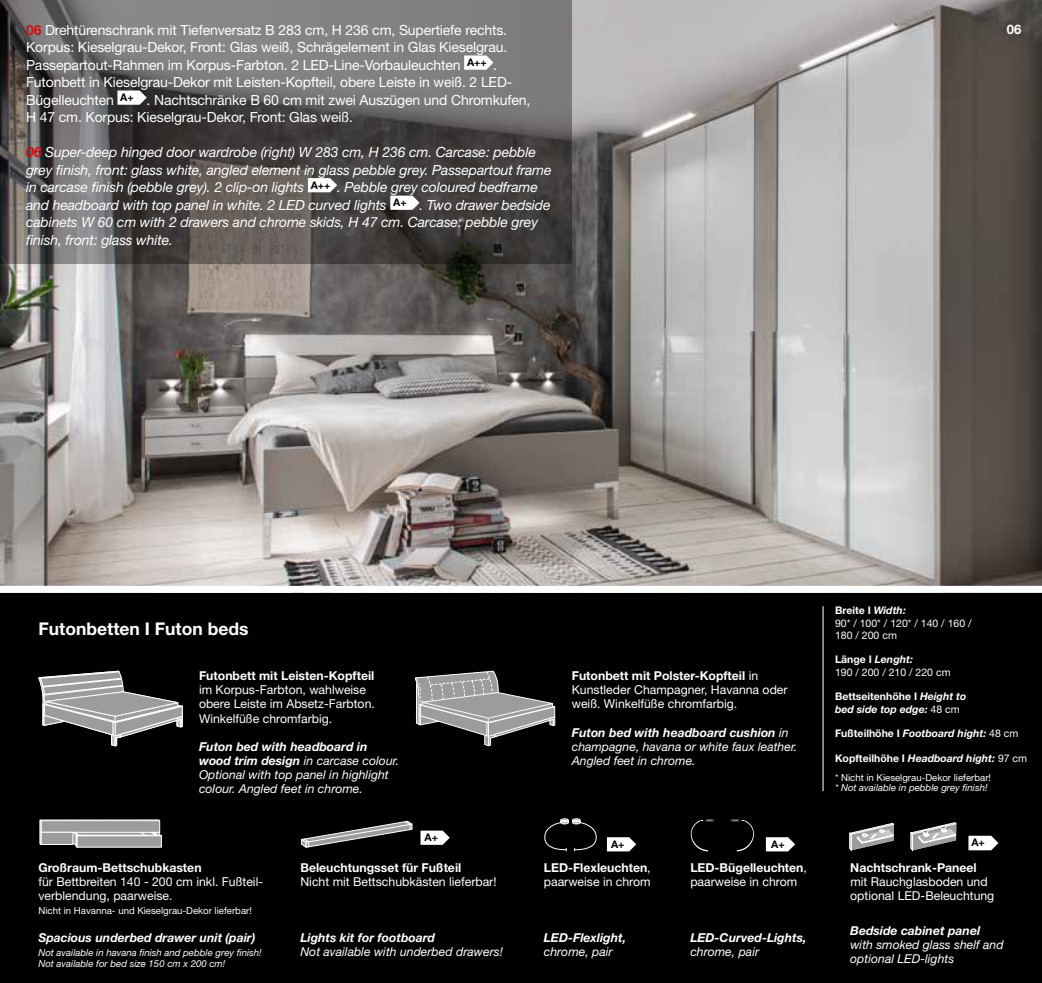
<style>
.page{position:relative;width:1042px;height:983px;background:#fff}
.page>*{position:absolute;margin:0;border:0;box-sizing:border-box;transform-origin:0 0}
.t1{font:700 17.5px "Helvetica Neue LT";color:#fff}
.t2{font:14px/17.5px "Helvetica Neue LT";letter-spacing:-.01em;color:#fff}
.t3{font:italic 14px/17.5px "Helvetica Neue LT";letter-spacing:-.01em;color:#fff}
.t4{font:700 13.12px "Helvetica Neue LT";color:#fff}
.t5{font:12.25px/14px "Helvetica Neue LT";color:#fff}
.t6{font:italic 12.25px/14px "Helvetica Neue LT";color:#fff}
.t7{font:700 12.25px/14px "Helvetica Neue LT";color:#fff}
.t8{font:italic 700 12.25px "Helvetica Neue LT";color:#fff}
.t9{font:italic 700 10.5px/12.2px "Helvetica Neue LT";color:#fff}
.t10{font:10.5px/12.2px "Helvetica Neue LT";color:#fff}
.t11{font:700 10.5px "Helvetica Neue LT";color:#000}
.t12{font:700 10.5px "Helvetica Neue";color:#000}
.t13{font:italic 9.62px/10.5px "Helvetica Neue LT";color:#fff}
.t14{font:9.62px "Helvetica Neue LT";color:#fff}
.s1{font-weight:700;color:#cd1013}
.s2{font-weight:700}
.s3{font-weight:700;font-style:italic}
.s4{font-style:normal}
.s5{font-weight:400;font-style:normal}
.s6{font-weight:400}
</style>
<div class="page">
<div style="left:0;top:0;width:1042px;height:982px;background:#000"></div>
<img style="left:1px;top:0;width:1041px;height:585px">
<div style="left:0;top:585px;width:1042px;height:7px;background:#fff"></div>
<svg style="left:414px;top:671px;width:142px;height:75px"></svg>
<svg style="left:38px;top:670px;width:145px;height:76px"></svg>
<svg style="left:544px;top:818px;width:53px;height:32px"></svg>
<svg style="left:607px;top:837px;width:29px;height:14px"></svg>
<svg style="left:766px;top:837px;width:29px;height:14px"></svg>
<svg style="left:420px;top:830px;width:30px;height:14px"></svg>
<svg style="left:849px;top:822px;width:45px;height:28px"></svg>
<svg style="left:910px;top:822px;width:46px;height:28px"></svg>
<svg style="left:968px;top:835px;width:30px;height:15px"></svg>
<svg style="left:691px;top:819px;width:25px;height:32px"></svg>
<svg style="left:730px;top:819px;width:24px;height:32px"></svg>
<hr style="left:822px;top:606px;width:1px;height:185px;background:#fff">
<svg style="left:39px;top:819px;width:123px;height:28px;background:#a6a6a6"></svg>
<svg style="left:301px;top:820px;width:111px;height:27px"></svg>
<svg style="left:1px;top:0;width:571px;height:263px;background:#5e5c5b"></svg>
<svg style="left:464px;top:55px;width:29px;height:15px"></svg>
<svg style="left:117px;top:90px;width:30px;height:15px"></svg>
<svg style="left:308px;top:178px;width:29px;height:14px"></svg>
<svg style="left:390px;top:195px;width:29px;height:15px"></svg>
<hr style="left:0;top:0;width:1px;height:982px;background:#fff">
<p class="t2" style="left:26px;top:21px;width:506px"><span class="s1">06</span> Drehtürenschrank mit Tiefenversatz B 283 cm, H 236 cm, Supertiefe rechts.<br>Korpus: Kieselgrau-Dekor, Front: Glas weiß, Schrägelement in Glas Kieselgrau.<br>Passepartout-Rahmen im Korpus-Farbton. 2 LED-Line-Vorbauleuchten <sup>A++</sup> .<br>Futonbett in Kieselgrau-Dekor mit Leisten-Kopfteil, obere Leiste in weiß. 2 LED-Bügelleuchten <sup>A+</sup> . Nachtschränke B 60 cm mit zwei Auszügen und Chromkufen, H 47 cm. Korpus: Kieselgrau-Dekor, Front: Glas weiß.</p>
<p class="t3" style="left:26px;top:143px;width:527px"><span class="s1">06</span> Super-deep hinged door wardrobe (right) W 283 cm, H 236 cm. Carcase: pebble grey finish, front: glass white, angled element in glass pebble grey. Passepartout frame in carcase finish (pebble grey). 2 clip-on lights <sup>A++</sup> . Pebble grey coloured bedframe and headboard with top panel in white. 2 LED curved lights <sup>A+</sup> . Two drawer bedside cabinets W 60 cm with 2 drawers and chrome skids, H 47 cm. Carcase: pebble grey finish, front: glass white.</p>
<p class="t4" style="left:1006px;top:21px;width:16px">06</p>
<p class="t1" style="left:38px;top:617px;width:212px">Futonbetten I Futon beds</p>
<p class="t7" style="left:199px;top:668px;width:177px">Futonbett mit Leisten-Kopfteil</p>
<p class="t5" style="left:199px;top:682px;width:177px">im Korpus-Farbton, wahlweise obere Leiste im Absetz-Farbton.<br>Winkelfüße chromfarbig.</p>
<p class="t6" style="left:199px;top:738px;width:202px"><span class="s2">Futon bed with headboard in wood trim design</span> in carcase colour.<br>Optional with top panel in highlight colour. Angled feet in chrome.</p>
<p class="t5" style="left:572px;top:668px;width:217px"><span class="s2">Futonbett mit Polster-Kopfteil</span> in<br>Kunstleder Champagner, Havanna oder weiß. Winkelfüße chromfarbig.</p>
<p class="t6" style="left:572px;top:724px;width:227px"><span class="s2">Futon bed with headboard cushion</span> in champagne, havana or white faux leather.<br>Angled feet in chrome.</p>
<p class="t10" style="left:835px;top:604px;width:138px"><span class="s2">Breite I</span> <span class="s3">Width:<br></span>90* / 100* / 120* / 140 / 160 /<br>180 / 200 cm</p>
<p class="t10" style="left:835px;top:653px;width:117px"><span class="s2">Länge I</span> <span class="s3">Lenght:<br></span>190 / 200 / 210 / 220 cm</p>
<p class="t9" style="left:835px;top:690px;width:133px"><span class="s4">Bettseitenhöhe I</span> Height to bed side top edge: <span class="s5">48 cm</span></p>
<p class="t9" style="left:835px;top:726px;width:185px"><span class="s4">Fußteilhöhe I</span> Footboard hight: <span class="s5">48 cm</span></p>
<p class="t9" style="left:835px;top:751px;width:194px"><span class="s4">Kopfteilhöhe I</span> Headboard hight: <span class="s5">97 cm</span></p>
<p class="t14" style="left:835px;top:771px;width:157px">* Nicht in Kieselgrau-Dekor lieferbar!</p>
<p class="t13" style="left:835px;top:782px;width:154px">* Not available in pebble grey finish!</p>
<p class="t11" style="left:425px;top:830px;width:15px">A+</p>
<p class="t11" style="left:611px;top:837px;width:15px">A+</p>
<p class="t11" style="left:771px;top:837px;width:15px">A+</p>
<p class="t12" style="left:971px;top:835px;width:15px">A+</p>
<p class="t7" style="left:38px;top:860px;width:165px">Großraum-Bettschubkasten</p>
<p class="t5" style="left:38px;top:874px;width:226px">für Bettbreiten 140 - 200 cm inkl. Fußteil&shy;verblendung, paarweise.</p>
<p class="t14" style="left:38px;top:904px;width:215px">Nicht in Havanna- und Kieselgrau-Dekor lieferbar!</p>
<p class="t8" style="left:38px;top:929px;width:218px">Spacious underbed drawer unit (pair)</p>
<p class="t13" style="left:38px;top:946px;width:225px">Not available in havana finish and pebble grey finish!<br>Not available for bed size 150 cm x 200 cm!</p>
<p class="t7" style="left:300px;top:860px;width:162px">Beleuchtungsset für Fußteil</p>
<p class="t5" style="left:300px;top:874px;width:198px">Nicht mit Bettschubkästen lieferbar!</p>
<p class="t8" style="left:300px;top:929px;width:136px">Lights kit for footboard</p>
<p class="t6" style="left:300px;top:944px;width:204px">Not available with underbed drawers!</p>
<p class="t5" style="left:544px;top:860px;width:108px"><span class="s2">LED-Flexleuchten</span>, paarweise in chrom</p>
<p class="t8" style="left:544px;top:929px;width:84px">LED-Flexlight,</p>
<p class="t6" style="left:544px;top:944px;width:70px">chrome, pair</p>
<p class="t7" style="left:690px;top:860px;width:118px">LED-Bügelleuchten<span class="s6">, paarweise in chrom</span></p>
<p class="t8" style="left:690px;top:929px;width:118px">LED-Curved-Lights,</p>
<p class="t6" style="left:690px;top:944px;width:70px">chrome, pair</p>
<p class="t7" style="left:850px;top:860px;width:128px">Nachtschrank-Paneel</p>
<p class="t5" style="left:850px;top:874px;width:146px">mit Rauchglasboden und optional LED-Beleuchtung</p>
<p class="t8" style="left:850px;top:922px;width:131px">Bedside cabinet panel</p>
<p class="t6" style="left:850px;top:937px;width:155px">with smoked glass shelf and optional LED-lights</p>
</div>
